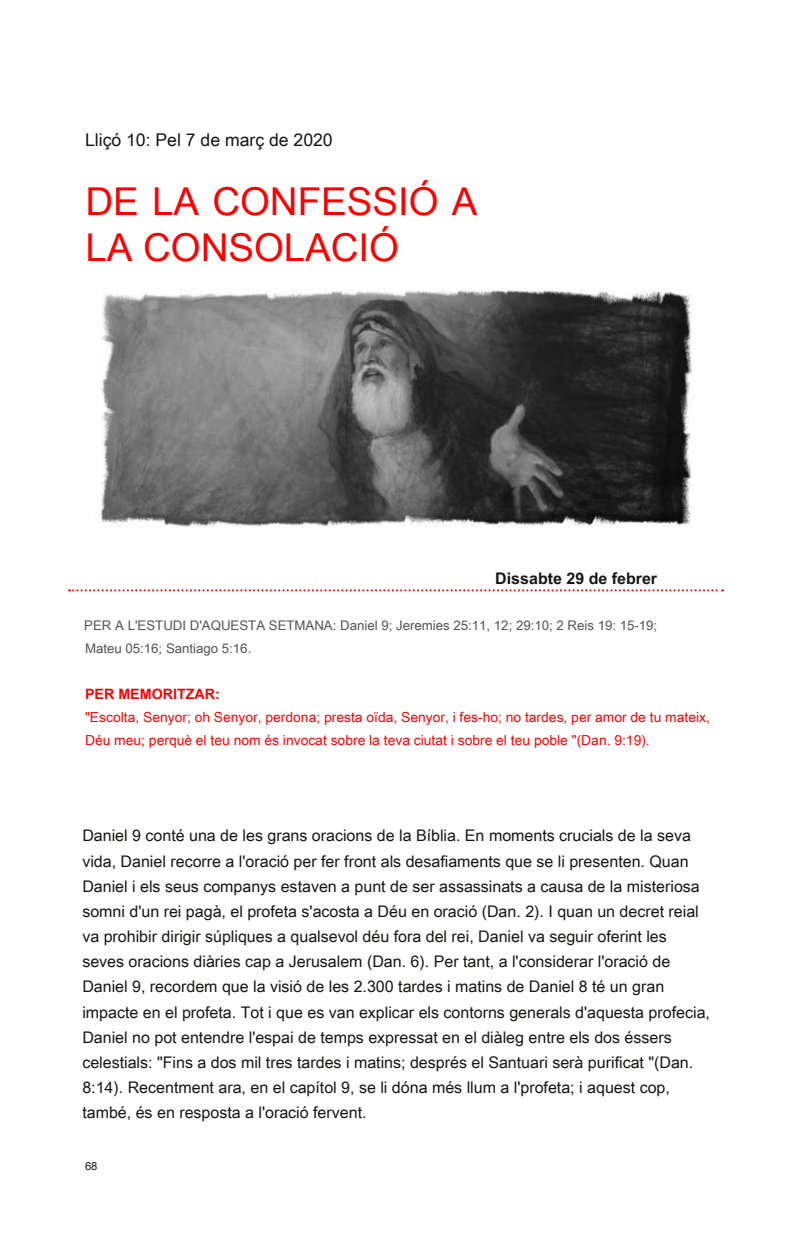
<style>
.page{position:relative;width:811px;height:1248px;background:#fff}
.page>*{position:absolute;margin:0;border:0;box-sizing:border-box;transform-origin:0 0}
.t1{font:38.4px/46px "Arial Unicode MS";color:#f00}
.t2{font:17.6px "Arial Unicode MS";color:#171615}
.t3{font:16px/25.2px "Arial Unicode MS";color:#171615}
.t4{font:700 16px "Arial Unicode MS";color:#171615}
.t5{font:700 14.2px "Arial Unicode MS";color:#f00}
.t6{font:13.8px/23px "Arial Unicode MS";color:#f00}
.t7{font:13.2px "Arial Unicode MS";color:#545453}
.t8{font:11.2px "Arial Unicode MS";color:#171615}
</style>
<div class="page">
<svg style="left:69px;top:589px;width:654px;height:2px"></svg>
<img style="left:100px;top:289px;width:594px;height:238px">
<p class="t2" style="left:85px;top:128px;width:249px">Lliçó 10: Pel 7 de març de 2020</p>
<h1 class="t1" style="left:85px;top:177px;width:394px">DE LA CONFESSIÓ A<br>LA CONSOLACIÓ</h1>
<p class="t4" style="left:495px;top:566px;width:163px">Dissabte 29 de febrer</p>
<p class="t7" style="left:84px;top:615px;width:574px">PER A L'ESTUDI D'AQUESTA SETMANA: Daniel 9; Jeremies 25:11, 12; 29:10; 2 Reis 19: 15-19;</p>
<p class="t7" style="left:85px;top:638px;width:168px">Mateu 05:16; Santiago 5:16.</p>
<p class="t5" style="left:85px;top:683px;width:136px">PER MEMORITZAR:</p>
<p class="t6" style="left:85px;top:704px;width:626px">"Escolta, Senyor; oh Senyor, perdona; presta oïda, Senyor, i fes-ho; no tardes, per amor de tu mateix,<br>Déu meu; perquè el teu nom és invocat sobre la teva ciutat i sobre el teu poble "(Dan. 9:19).</p>
<p class="t3" style="left:82px;top:822px;width:629px">Daniel 9 conté una de les grans oracions de la Bíblia. En moments crucials de la seva vida, Daniel recorre a l'oració per fer front als desafiaments que se li presenten. Quan Daniel i els seus companys estaven a punt de ser assassinats a causa de la misteriosa somni d'un rei pagà, el profeta s'acosta a Déu en oració (Dan. 2). I quan un decret reial va prohibir dirigir súpliques a qualsevol déu fora del rei, Daniel va seguir oferint les seves oracions diàries cap a Jerusalem (Dan. 6). Per tant, a l'considerar l'oració de Daniel 9, recordem que la visió de les 2.300 tardes i matins de Daniel 8 té un gran impacte en el profeta. Tot i que es van explicar els contorns generals d'aquesta profecia, Daniel no pot entendre l'espai de temps expressat en el diàleg entre els dos éssers celestials: "Fins a dos mil tres tardes i matins; després el Santuari serà purificat "(Dan.<br>8:14). Recentment ara, en el capítol 9, se li dóna més llum a l'profeta; i aquest cop, també, és en resposta a l'oració fervent.</p>
<p class="t8" style="left:85px;top:1157px;width:14px">68</p>
</div>
